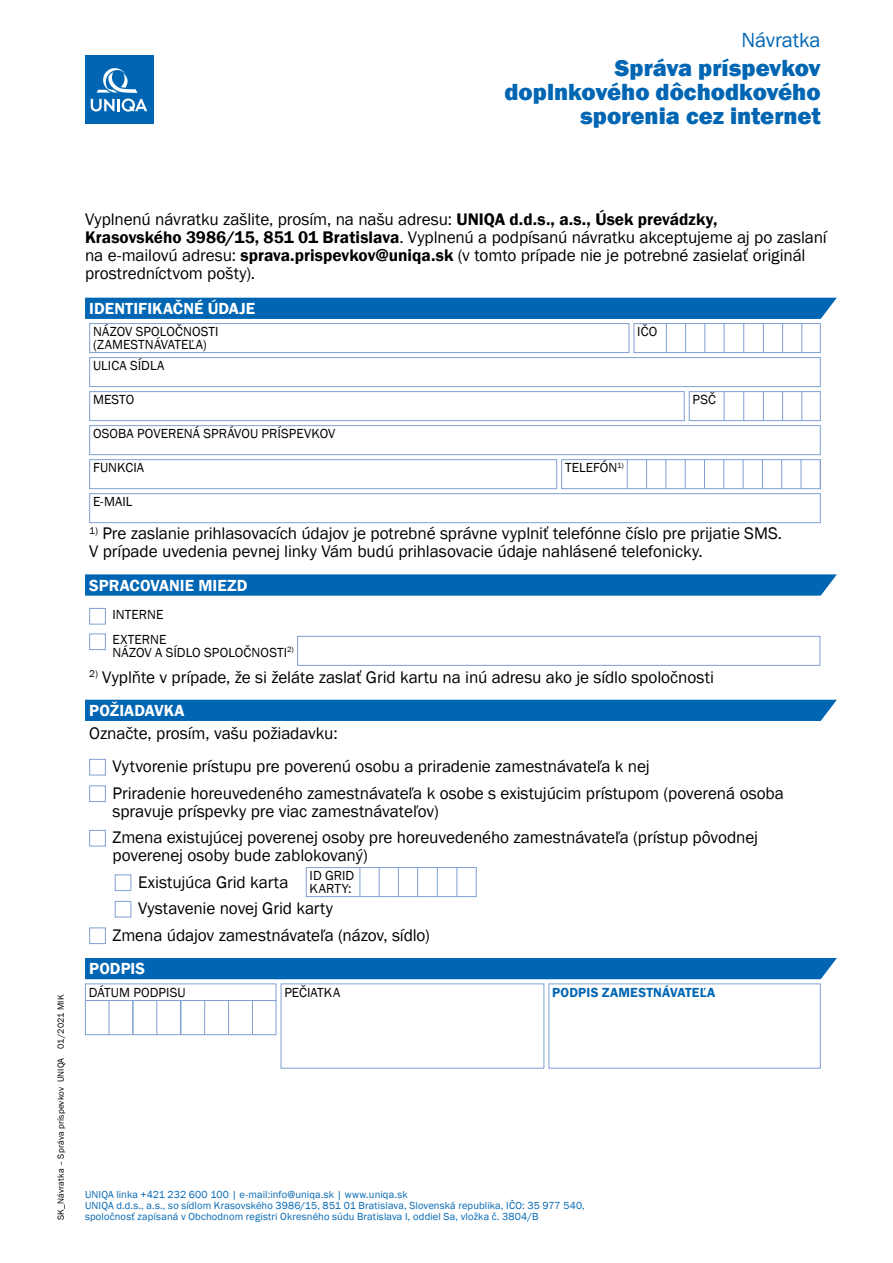
<style>
.page{position:relative;width:893px;height:1263px;background:#fff}
.page>*{position:absolute;margin:0;border:0;box-sizing:border-box;transform-origin:0 0}
.t1{font:800 24px/24px "Franklin Gothic";color:#0066b3;text-align:right}
.t2{font:21px "Franklin Gothic";letter-spacing:-.005em;color:#0066b3}
.t3{font:17.25px/18px "Franklin Gothic";letter-spacing:-.005em;color:#000}
.t4{font:600 16.5px "Franklin Gothic";letter-spacing:.005em;color:#fff}
.t5{font:13.5px/12.8px "Franklin Gothic";letter-spacing:.01em;color:#000}
.t6{font:600 13.5px "Franklin Gothic";letter-spacing:.015em;color:#0066b3}
.t7{font:10.5px/11.2px "Franklin Gothic";letter-spacing:.015em;color:#0066b3}
.t8{font:9px "Franklin Gothic";letter-spacing:.02em;color:#000}
.s1{font-weight:600}
</style>
<div class="page">
<div style="left:297px;top:636px;width:523px;height:30px;background:#fff;border:1px solid #80a0d3"></div>
<div style="left:89px;top:633px;width:17px;height:17px;background:#fff;border:1px solid #80a0d3"></div>
<div style="left:89px;top:608px;width:17px;height:16px;background:#fff;border:1px solid #80a0d3"></div>
<div style="left:89px;top:927px;width:17px;height:17px;background:#fff;border:1px solid #80a0d3"></div>
<div style="left:115px;top:901px;width:16px;height:16px;background:#fff;border:1px solid #80a0d3"></div>
<div style="left:115px;top:874px;width:16px;height:17px;background:#fff;border:1px solid #80a0d3"></div>
<div style="left:89px;top:830px;width:17px;height:16px;background:#fff;border:1px solid #80a0d3"></div>
<div style="left:89px;top:785px;width:17px;height:17px;background:#fff;border:1px solid #80a0d3"></div>
<div style="left:89px;top:759px;width:17px;height:16px;background:#fff;border:1px solid #80a0d3"></div>
<svg style="left:89px;top:323px;width:732px;height:65px"></svg>
<hr style="left:801px;top:323px;width:1px;height:30px;background:#80a0d3">
<hr style="left:782px;top:323px;width:1px;height:30px;background:#80a0d3">
<hr style="left:763px;top:323px;width:1px;height:30px;background:#80a0d3">
<hr style="left:743px;top:323px;width:1px;height:30px;background:#80a0d3">
<hr style="left:724px;top:323px;width:1px;height:30px;background:#80a0d3">
<hr style="left:704px;top:323px;width:1px;height:30px;background:#80a0d3">
<hr style="left:685px;top:323px;width:1px;height:30px;background:#80a0d3">
<hr style="left:666px;top:323px;width:1px;height:30px;background:#80a0d3">
<svg style="left:89px;top:391px;width:732px;height:98px"></svg>
<hr style="left:801px;top:391px;width:1px;height:30px;background:#80a0d3">
<hr style="left:782px;top:391px;width:1px;height:30px;background:#80a0d3">
<hr style="left:763px;top:391px;width:1px;height:30px;background:#80a0d3">
<hr style="left:743px;top:391px;width:1px;height:30px;background:#80a0d3">
<hr style="left:724px;top:391px;width:1px;height:30px;background:#80a0d3">
<div style="left:281px;top:983px;width:263px;height:85px;border:1px solid #80a0d3"></div>
<div style="left:549px;top:983px;width:272px;height:85px;border:1px solid #80a0d3"></div>
<div style="left:85px;top:983px;width:191px;height:52px;border:1px solid #80a0d3"></div>
<hr style="left:109px;top:1000px;width:1px;height:34px;background:#80a0d3">
<hr style="left:132px;top:1000px;width:2px;height:34px;background:#80a0d3">
<hr style="left:156px;top:1000px;width:1px;height:34px;background:#80a0d3">
<hr style="left:180px;top:1000px;width:1px;height:34px;background:#80a0d3">
<hr style="left:204px;top:1000px;width:1px;height:34px;background:#80a0d3">
<hr style="left:228px;top:1000px;width:1px;height:34px;background:#80a0d3">
<hr style="left:252px;top:1000px;width:1px;height:34px;background:#80a0d3">
<hr style="left:85px;top:1000px;width:191px;height:1px;background:#80a0d3">
<div style="left:85px;top:55px;width:68px;height:69px;background:#0066b3"></div>
<svg style="left:91px;top:68px;width:56px;height:44px"></svg>
<div style="left:85px;top:298px;width:752px;height:21px;background:#0066b3"></div>
<div style="left:89px;top:493px;width:732px;height:30px;border:1px solid #80a0d3"></div>
<svg style="left:85px;top:574px;width:752px;height:22px;background:#0a6cb6"></svg>
<div style="left:85px;top:700px;width:752px;height:21px;background:#0066b3"></div>
<div style="left:306px;top:867px;width:171px;height:30px;border:1px solid #80a0d3"></div>
<hr style="left:457px;top:867px;width:1px;height:30px;background:#80a0d3">
<hr style="left:437px;top:867px;width:1px;height:30px;background:#80a0d3">
<hr style="left:417px;top:867px;width:1px;height:30px;background:#80a0d3">
<hr style="left:398px;top:867px;width:1px;height:30px;background:#80a0d3">
<hr style="left:379px;top:867px;width:1px;height:30px;background:#80a0d3">
<hr style="left:360px;top:867px;width:1px;height:30px;background:#80a0d3">
<div style="left:85px;top:958px;width:752px;height:21px;background:#0066b3"></div>
<h3 class="t2" style="left:741px;top:27px;width:81px">Návratka</h3>
<p class="t1" style="left:504px;top:55px;width:318px">Správa príspevkov doplnkového dôchodkového sporenia cez internet</p>
<p class="t8" style="left:55px;top:1220px;width:227px;rotate:-90deg">SK_Návratka – Správa príspevkov UNIQA 01/2021 MIK</p>
<p class="t3" style="left:85px;top:210px;width:743px">Vyplnenú návratku zašlite, prosím, na našu adresu: <span class="s1">UNIQA d.d.s., a.s., Úsek prevádzky,<br>Krasovského 3986/15, 851 01 Bratislava</span>. Vyplnenú a podpísanú návratku akceptujeme aj po zaslaní na e-mailovú adresu: <span class="s1">sprava.prispevkov@uniqa.sk</span> (v tomto prípade nie je potrebné zasielať originál prostredníctvom pošty).</p>
<p class="t4" style="left:89px;top:298px;width:167px">IDENTIFIKAČNÉ ÚDAJE</p>
<p class="t5" style="left:93px;top:326px;width:127px">NÁZOV SPOLOČNOSTI (ZAMESTNÁVATEĽA)</p>
<p class="t5" style="left:637px;top:326px;width:22px">IČO</p>
<p class="t5" style="left:93px;top:360px;width:73px">ULICA SÍDLA</p>
<p class="t5" style="left:93px;top:394px;width:43px">MESTO</p>
<p class="t5" style="left:693px;top:394px;width:25px">PSČ</p>
<p class="t5" style="left:93px;top:428px;width:244px">OSOBA POVERENÁ SPRÁVOU PRÍSPEVKOV</p>
<p class="t5" style="left:93px;top:462px;width:53px">FUNKCIA</p>
<p class="t5" style="left:565px;top:462px;width:60px">TELEFÓN<sup>1)</sup></p>
<p class="t5" style="left:93px;top:496px;width:41px">E-MAIL</p>
<p class="t3" style="left:89px;top:525px;width:694px"><sup>1)</sup> Pre zaslanie prihlasovacích údajov je potrebné správne vyplniť telefónne číslo pre prijatie SMS.<br>V prípade uvedenia pevnej linky Vám budú prihlasovacie údaje nahlásené telefonicky.</p>
<p class="t4" style="left:89px;top:575px;width:160px">SPRACOVANIE MIEZD</p>
<p class="t5" style="left:112px;top:608px;width:52px">INTERNE</p>
<p class="t5" style="left:112px;top:633px;width:183px">EXTERNE<br>NÁZOV A SÍDLO SPOLOČNOSTI<sup>2)</sup></p>
<p class="t3" style="left:89px;top:668px;width:626px"><sup>2)</sup> Vyplňte v prípade, že si želáte zaslať Grid kartu na inú adresu ako je sídlo spoločnosti</p>
<p class="t4" style="left:89px;top:700px;width:97px">POŽIADAVKA</p>
<p class="t3" style="left:112px;top:717px;width:539px;line-height:33px;text-indent:-23px">Označte, prosím, vašu požiadavku:<br>Vytvorenie prístupu pre poverenú osobu a priradenie zamestnávateľa k nej</p>
<p class="t3" style="left:112px;top:784px;width:673px">Priradenie horeuvedeného zamestnávateľa k osobe s existujúcim prístupom (poverená osoba spravuje príspevky pre viac zamestnávateľov)</p>
<p class="t3" style="left:112px;top:829px;width:647px">Zmena existujúcej poverenej osoby pre horeuvedeného zamestnávateľa (prístup pôvodnej poverenej osoby bude zablokovaný)</p>
<p class="t3" style="left:138px;top:873px;width:152px">Existujúca Grid karta</p>
<p class="t3" style="left:138px;top:900px;width:196px">Vystavenie novej Grid karty</p>
<p class="t3" style="left:112px;top:926px;width:319px">Zmena údajov zamestnávateľa (názov, sídlo)</p>
<p class="t5" style="left:310px;top:870px;width:46px">ID GRID<br>KARTY:</p>
<p class="t4" style="left:89px;top:959px;width:57px">PODPIS</p>
<p class="t5" style="left:89px;top:986px;width:98px">DÁTUM PODPISU</p>
<p class="t5" style="left:284px;top:986px;width:57px">PEČIATKA</p>
<p class="t6" style="left:552px;top:984px;width:165px">PODPIS ZAMESTNÁVATEĽA</p>
<p class="t7" style="left:85px;top:1189px;width:324px">UNIQA linka +421 232 600 100 | e-mail:info@uniqa.sk | www.uniqa.sk</p>
<p class="t7" style="left:85px;top:1200px;width:501px">UNIQA d.d.s., a.s., so sídlom Krasovského 3986/15, 851 01 Bratislava, Slovenská republika, IČO: 35 977 540, spoločnosť zapísaná v Obchodnom registri Okresného súdu Bratislava I, oddiel Sa, vložka č. 3804/B</p>
</div>
